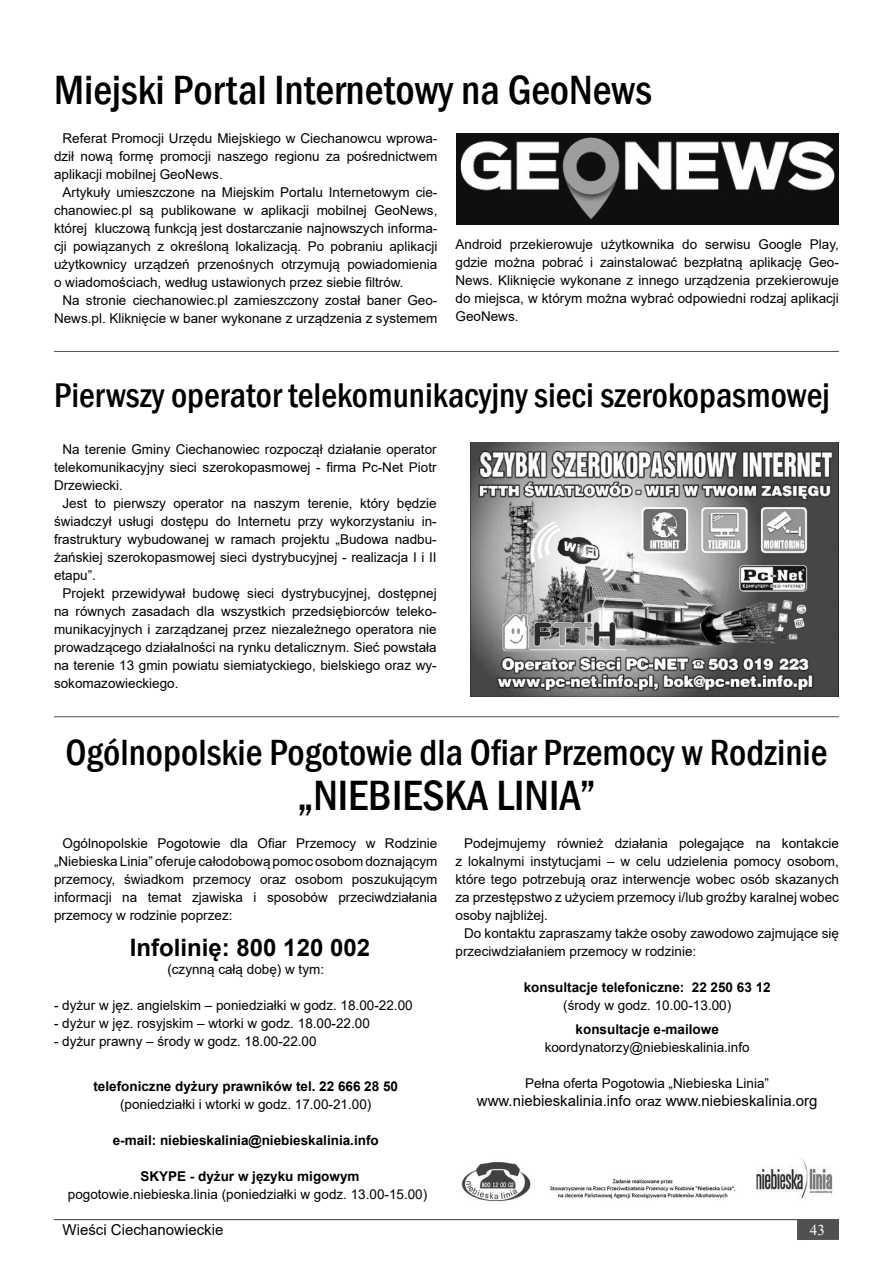
<style>
.page{position:relative;width:893px;height:1263px;background:#fff}
.page>*{position:absolute;margin:0;border:0;box-sizing:border-box;transform-origin:0 0}
.t1{font:500 condensed 43.5px "Franklin Gothic";color:#000}
.t2{font:500 condensed 42px "Franklin Gothic";color:#000}
.t3{font:500 condensed 37.5px "Franklin Gothic";color:#000}
.t4{font:500 condensed 35.25px "Franklin Gothic";color:#000}
.t5{font:700 24px "Arial";color:#000}
.t6{font:15px "Arial";color:#000}
.t7{font:15px "Times New Roman";color:#fff}
.t8{font:13.5px/18px "Arial";color:#000;text-align:justify}
.t9{font:700 13.5px "Arial";color:#000}
.s1{font-size:13.5px}
</style>
<div class="page">
<div style="left:797px;top:1219px;width:42px;height:21px;background:#515151"></div>
<hr style="left:54px;top:1219px;width:785px;height:1px;background:#515151">
<hr style="left:54px;top:716px;width:785px;height:1px;background:#515151">
<img style="left:461px;top:1158px;width:372px;height:44px">
<hr style="left:54px;top:351px;width:785px;height:1px;background:#515151">
<img style="left:471px;top:443px;width:368px;height:253px">
<img style="left:457px;top:133px;width:382px;height:92px">
<h2 class="t2" style="left:54px;top:63px;width:599px">Miejski Portal Internetowy na GeoNews</h2>
<p class="t8" style="left:54px;top:129px;width:385px;text-indent:9px">Referat Promocji Urzędu Miejskiego w Ciechanowcu wprowa&shy;dził nową formę promocji naszego regionu za pośrednictwem aplikacji mobilnej GeoNews.</p>
<p class="t8" style="left:54px;top:183px;width:385px;text-indent:9px">Artykuły umieszczone na Miejskim Portalu Internetowym cie&shy;chanowiec.pl są publikowane w aplikacji mobilnej GeoNews, której kluczową funkcją jest dostarczanie najnowszych informa&shy;cji powiązanych z określoną lokalizacją. Po pobraniu aplikacji użytkownicy urządzeń przenośnych otrzymują powiadomienia o wiadomościach, według ustawionych przez siebie filtrów.</p>
<p class="t8" style="left:54px;top:291px;width:385px;text-align:right">Na stronie ciechanowiec.pl zamieszczony został baner Geo-<br>News.pl. Kliknięcie w baner wykonane z urządzenia z systemem</p>
<p class="t8" style="left:455px;top:236px;width:385px">Android przekierowuje użytkownika do serwisu Google Play, gdzie można pobrać i zainstalować bezpłatną aplikację Geo-News. Kliknięcie wykonane z innego urządzenia przekierowuje do miejsca, w którym można wybrać odpowiedni rodzaj aplikacji GeoNews.</p>
<h3 class="t4" style="left:54px;top:373px;width:778px">Pierwszy operator telekomunikacyjny sieci szerokopasmowej</h3>
<p class="t8" style="left:54px;top:440px;width:384px;text-indent:9px">Na terenie Gminy Ciechanowiec rozpoczął działanie operator telekomunikacyjny sieci szerokopasmowej - firma Pc-Net Piotr Drzewiecki.</p>
<p class="t8" style="left:54px;top:494px;width:384px;text-indent:9px">Jest to pierwszy operator na naszym terenie, który będzie świadczył usługi dostępu do Internetu przy wykorzystaniu in&shy;frastruktury wybudowanej w ramach projektu „Budowa nadbu&shy;żańskiej szerokopasmowej sieci dystrybucyjnej - realizacja I i II etapu”.</p>
<p class="t8" style="left:54px;top:584px;width:384px;text-indent:9px">Projekt przewidywał budowę sieci dystrybucyjnej, dostępnej na równych zasadach dla wszystkich przedsiębiorców teleko&shy;munikacyjnych i zarządzanej przez niezależnego operatora nie prowadzącego działalności na rynku detalicznym. Sieć powstała na terenie 13 gmin powiatu siemiatyckiego, bielskiego oraz wy&shy;sokomazowieckiego.</p>
<h3 class="t3" style="left:65px;top:727px;width:764px">Ogólnopolskie Pogotowie dla Ofiar Przemocy w Rodzinie</h3>
<h1 class="t1" style="left:297px;top:766px;width:300px">„NIEBIESKA LINIA”</h1>
<p class="t8" style="left:54px;top:834px;width:385px;text-indent:9px">Ogólnopolskie Pogotowie dla Ofiar Przemocy w Rodzinie „Niebieska Linia” oferuje całodobową pomoc osobom doznającym przemocy, świadkom przemocy oraz osobom poszukującym informacji na temat zjawiska i sposobów przeciwdziałania przemocy w rodzinie poprzez:</p>
<h3 class="t5" style="left:130px;top:930px;width:242px">Infolinię: 800 120 002</h3>
<p class="t8" style="left:167px;top:960px;width:158px">(czynną całą dobę) w tym:</p>
<p class="t8" style="left:54px;top:996px;width:360px">- dyżur w jęz. angielskim – poniedziałki w godz. 18.00-22.00</p>
<p class="t8" style="left:54px;top:1014px;width:317px">- dyżur w jęz. rosyjskim – wtorki w godz. 18.00-22.00</p>
<p class="t8" style="left:54px;top:1032px;width:264px">- dyżur prawny – środy w godz. 18.00-22.00</p>
<p class="t9" style="left:93px;top:1076px;width:306px">telefoniczne dyżury prawników tel. 22 666 28 50</p>
<p class="t8" style="left:120px;top:1095px;width:253px">(poniedziałki i wtorki w godz. 17.00-21.00)</p>
<p class="t9" style="left:113px;top:1130px;width:268px">e-mail: niebieskalinia@niebieskalinia.info</p>
<p class="t9" style="left:140px;top:1166px;width:221px">SKYPE - dyżur w języku migowym</p>
<p class="t8" style="left:68px;top:1185px;width:361px">pogotowie.niebieska.linia (poniedziałki w godz. 13.00-15.00)</p>
<p class="t8" style="left:455px;top:834px;width:385px;text-indent:9px">Podejmujemy również działania polegające na kontakcie z lokalnymi instytucjami – w celu udzielenia pomocy osobom, które tego potrzebują oraz interwencje wobec osób skazanych za przestępstwo z użyciem przemocy i/lub groźby karalnej wobec osoby najbliżej.</p>
<p class="t8" style="left:455px;top:924px;width:385px;text-indent:9px">Do kontaktu zapraszamy także osoby zawodowo zajmujące się przeciwdziałaniem przemocy w rodzinie:</p>
<p class="t9" style="left:524px;top:977px;width:248px">konsultacje telefoniczne: 22 250 63 12</p>
<p class="t8" style="left:563px;top:996px;width:170px">(środy w godz. 10.00-13.00)</p>
<p class="t9" style="left:576px;top:1019px;width:145px">konsultacje e-mailowe</p>
<p class="t8" style="left:545px;top:1038px;width:207px">koordynatorzy@niebieskalinia.info</p>
<p class="t8" style="left:525px;top:1074px;width:245px">Pełna oferta Pogotowia „Niebieska Linia”</p>
<p class="t6" style="left:477px;top:1090px;width:342px">www.niebieskalinia.info <span class="s1">oraz</span> www.niebieskalinia.org</p>
<p class="t6" style="left:63px;top:1219px;width:162px">Wieści Ciechanowieckie</p>
<p class="t7" style="left:810px;top:1219px;width:16px">43</p>
</div>
